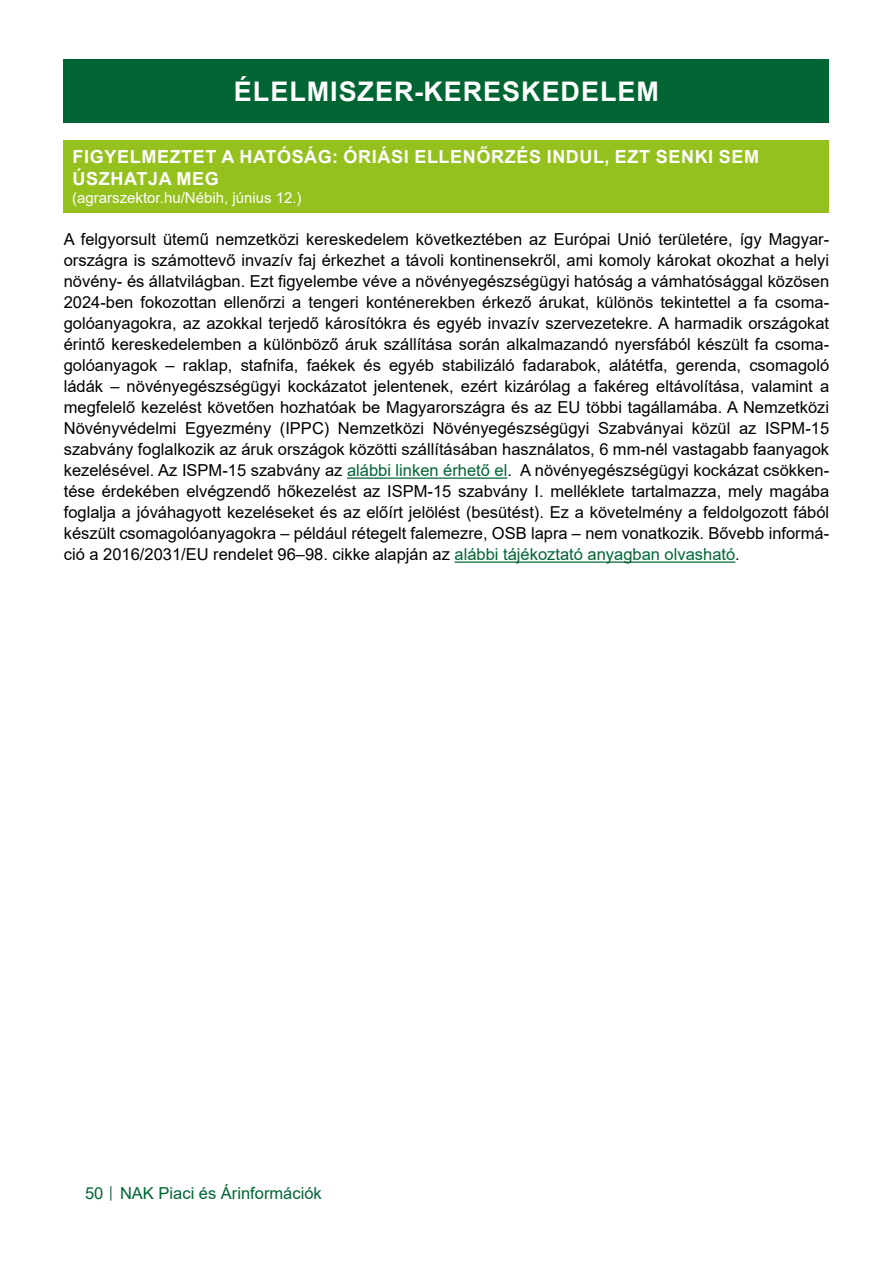
<style>
.page{position:relative;width:893px;height:1263px;background:#fff}
.page>*{position:absolute;margin:0;border:0;box-sizing:border-box;transform-origin:0 0}
.Cím_01_tartalomjegyzeken_kivul{font:700 27px "Arial";letter-spacing:.035em;color:#fff}
.Cím_02{font:700 18px/21.6px "Arial";letter-spacing:.035em;color:#fff}
.Szoveg{font:16.5px/21px "Arial";color:#000;text-align:justify}
.t1{font:16.5px "Arial";color:#006533}
.Cím_03{font:15px "Arial";color:#fff}
.s1{color:#006533}
.s2{font-size:12px}
</style>
<div class="page">
<div style="left:64px;top:60px;width:765px;height:63px;background:#006533"></div>
<hr style="left:347px;top:477px;width:160px;height:2px;background:#006533">
<hr style="left:455px;top:561px;width:280px;height:2px;background:#006533">
<div style="left:64px;top:140px;width:765px;height:73px;background:#95c11f"></div>
<p class="Cím_01_tartalomjegyzeken_kivul" style="left:234px;top:73px;width:426px">ÉLELMISZER-KERESKEDELEM</p>
<p class="Cím_02" style="left:73px;top:146px;width:688px">FIGYELMEZTET A HATÓSÁG: ÓRIÁSI ELLENŐRZÉS INDUL, EZT SENKI SEM<br>ÚSZHATJA MEG</p>
<p class="Cím_03" style="left:72px;top:187px;width:231px">(agrarszektor.hu/Nébih, június 12.)</p>
<p class="Szoveg" style="left:64px;top:229px;width:767px">A felgyorsult ütemű nemzetközi kereskedelem következtében az Európai Unió területére, így Magyar&shy;országra is számottevő invazív faj érkezhet a távoli kontinensekről, ami komoly károkat okozhat a helyi növény- és állatvilágban. Ezt figyelembe véve a növényegészségügyi hatóság a vámhatósággal közösen 2024-ben fokozottan ellenőrzi a tengeri konténerekben érkező árukat, különös tekintettel a fa csoma&shy;golóanyagokra, az azokkal terjedő károsítókra és egyéb invazív szervezetekre. A harmadik országokat érintő kereskedelemben a különböző áruk szállítása során alkalmazandó nyersfából készült fa csoma&shy;golóanyagok – raklap, stafnifa, faékek és egyéb stabilizáló fadarabok, alátétfa, gerenda, csomagoló ládák – növényegészségügyi kockázatot jelentenek, ezért kizárólag a fakéreg eltávolítása, valamint a megfelelő kezelést követően hozhatóak be Magyarországra és az EU többi tagállamába. A Nemzetközi Növényvédelmi Egyezmény (IPPC) Nemzetközi Növényegészségügyi Szabványai közül az ISPM-15 szabvány foglalkozik az áruk országok közötti szállításában használatos, 6 mm-nél vastagabb faanyagok kezelésével. Az ISPM-15 szabvány az <span class="s1">alábbi linken érhető el</span>. A növényegészségügyi kockázat csökken&shy;tése érdekében elvégzendő hőkezelést az ISPM-15 szabvány I. melléklete tartalmazza, mely magába foglalja a jóváhagyott kezeléseket és az előírt jelölést (besütést). Ez a követelmény a feldolgozott fából készült csomagolóanyagokra – például rétegelt falemezre, OSB lapra – nem vonatkozik. Bővebb informá&shy;ció a 2016/2031/EU rendelet 96–98. cikke alapján az <span class="s1">alábbi tájékoztató anyagban olvasható</span>.</p>
<p class="t1" style="left:85px;top:1182px;width:238px">50 <span class="s2">│</span> NAK Piaci és Árinformációk</p>
</div>
